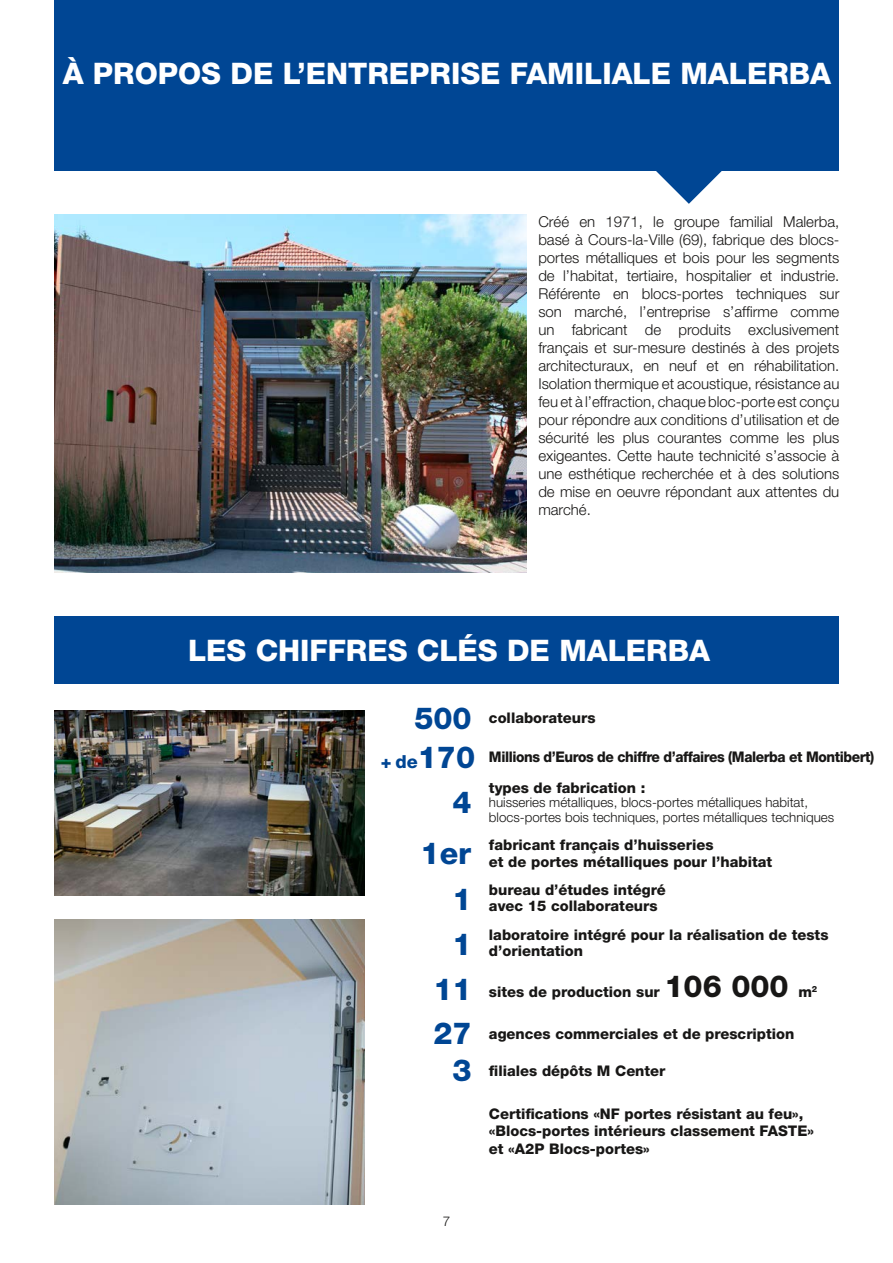
<style>
.page{position:relative;width:893px;height:1263px;background:#fff}
.page>*{position:absolute;margin:0;border:0;box-sizing:border-box;transform-origin:0 0}
.t1{font:800 30.3px/44.8px "Helvetica Neue LT Std";color:#004694;text-align:right}
.t2{font:800 29.7px "Helvetica Neue";color:#fff}
.t3{font:800 29.7px "Helvetica Neue LT Std";color:#fff}
.t4{font:800 18px "Helvetica Neue LT Std";color:#004694}
.t5{font:300 15px/18px "Helvetica Neue";color:#181716;text-align:justify}
.t6{font:800 14.7px/17.5px "Helvetica Neue LT Std";color:#181716}
.t7{font:800 14.7px/30.9px "Helvetica Neue LT Std";letter-spacing:-.03em;color:#181716;scale:.94 1}
.t8{font:300 13.5px "Helvetica Neue";color:#181716}
.t9{font:300 13.35px/14.7px "Helvetica Neue LT Std";color:#181716}
.s1{font-size:30.3px}
</style>
<div class="page">
<div style="left:54px;top:0;width:785px;height:170px;background:#004694"></div>
<svg style="left:655px;top:170px;width:68px;height:34px"></svg>
<div style="left:54px;top:617px;width:785px;height:67px;background:#004694"></div>
<img style="left:54px;top:710px;width:311px;height:185px">
<img style="left:54px;top:919px;width:311px;height:286px">
<img style="left:54px;top:215px;width:472px;height:358px">
<h2 class="t2" style="left:63px;top:55px;width:770px">À PROPOS DE L’ENTREPRISE FAMILIALE MALERBA</h2>
<p class="t5" style="left:538px;top:212px;width:303px">Créé en 1971, le groupe familial Malerba, basé à Cours-la-Ville (69), fabrique des blocs&shy;portes métalliques et bois pour les segments de l’habitat, tertiaire, hospitalier et industrie.<br>Référente en blocs-portes techniques sur son marché, l’entreprise s’affirme comme un fabricant de produits exclusivement français et sur-mesure destinés à des projets architecturaux, en neuf et en réhabilitation.<br>Isolation thermique et acoustique, résistance au feu et à l’effraction, chaque bloc-porte est conçu pour répondre aux conditions d’utilisation et de sécurité les plus courantes comme les plus exigeantes. Cette haute technicité s’associe à une esthétique recherchée et à des solutions de mise en oeuvre répondant aux attentes du marché.</p>
<h2 class="t3" style="left:188px;top:633px;width:523px">LES CHIFFRES CLÉS DE MALERBA</h2>
<h1 class="t1" style="left:414px;top:695px;width:59px">500</h1>
<p class="t4" style="left:381px;top:751px;width:96px">+ de<span class="s1">170</span></p>
<h1 class="t1" style="left:453px;top:779px;width:21px">4</h1>
<h1 class="t1" style="left:421px;top:831px;width:52px">1er</h1>
<h1 class="t1" style="left:433px;top:876px;width:40px">1<br>1<br>11<br>27</h1>
<h1 class="t1" style="left:453px;top:1048px;width:21px">3</h1>
<p class="t6" style="left:489px;top:709px;width:108px">collaborateurs</p>
<p class="t7" style="left:489px;top:741px;width:411px">Millions d’Euros de chiffre d’affaires (Malerba et Montibert) types de fabrication :</p>
<p class="t9" style="left:489px;top:795px;width:347px">huisseries métalliques, blocs-portes métalliques habitat, blocs-portes bois techniques, portes métalliques techniques</p>
<p class="t6" style="left:489px;top:836px;width:285px">fabricant français d’huisseries<br>et de portes métalliques pour l’habitat</p>
<p class="t6" style="left:489px;top:882px;width:178px;line-height:16px">bureau d’études intégré avec 15 collaborateurs</p>
<p class="t6" style="left:489px;top:927px;width:341px;line-height:16px">laboratoire intégré pour la réalisation de tests d’orientation</p>
<p class="t6" style="left:489px;top:983px;width:330px">sites de production sur <span class="s1">106 000</span> m<sup>2</sup></p>
<p class="t6" style="left:489px;top:1024px;width:307px">agences commerciales et de prescription</p>
<p class="t6" style="left:489px;top:1062px;width:178px">filiales dépôts M Center</p>
<p class="t6" style="left:489px;top:1105px;width:327px">Certifications «NF portes résistant au feu», «Blocs-portes intérieurs classement FASTE» et «A2P Blocs-portes»</p>
<p class="t8" style="left:443px;top:1213px;width:9px">7</p>
</div>
